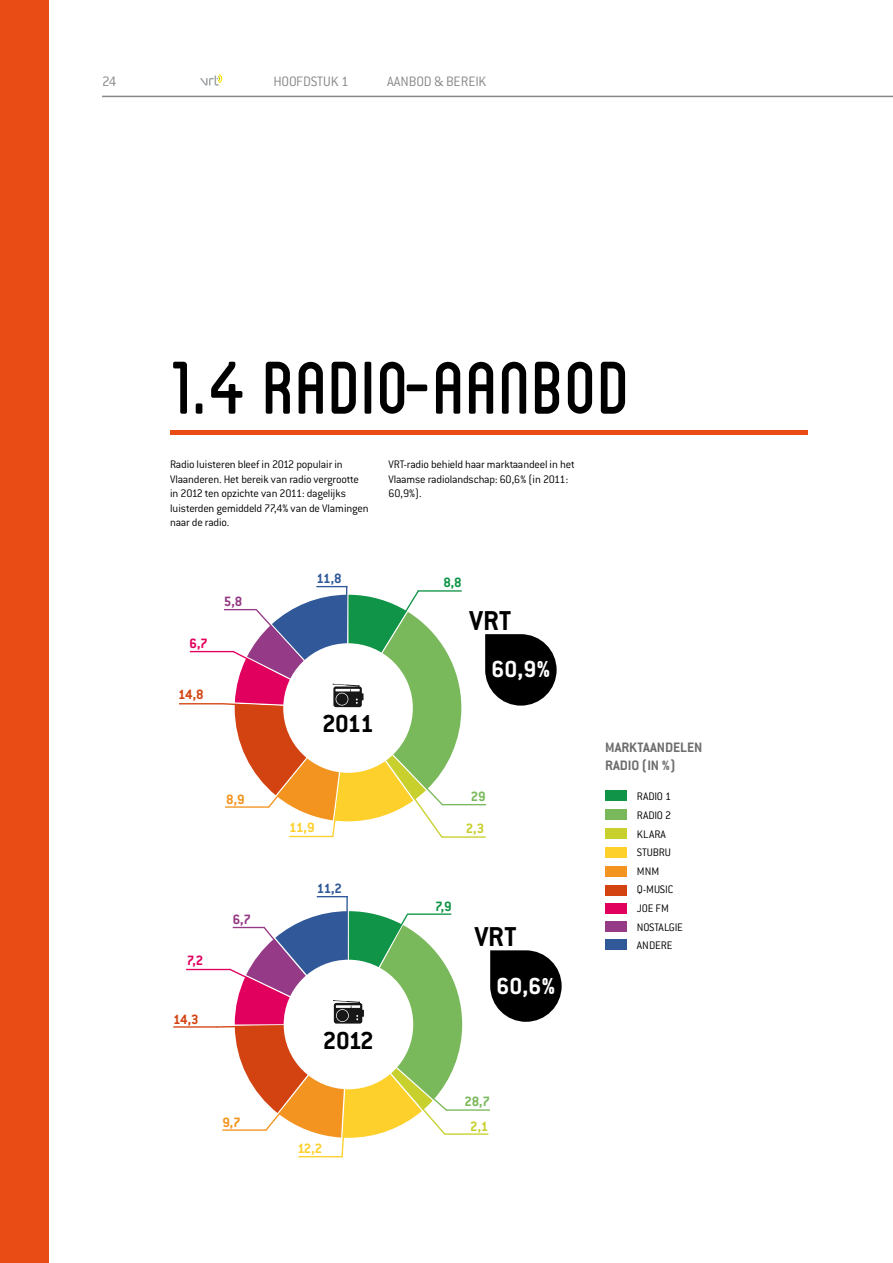
<style>
.page{position:relative;width:893px;height:1263px;background:#fff}
.page>*{position:absolute;margin:0;border:0;box-sizing:border-box;transform-origin:0 0}
.t1{font:105px "Blanch Caps";color:#000}
.t2{font:700 30px "Conduit ITC";color:#000}
.t3{font:700 27px "Conduit ITC";letter-spacing:-.045em;color:#000}
.t4{font:700 25.5px "Conduit ITC";color:#fff}
.t5{font:300 15px "Conduit ITC";color:#868786}
.t6{font:700 15px/18px "Conduit ITC";color:#6e6e6e}
.t7{font:700 14.85px "Conduit ITC";color:#d34312}
.t8{font:700 14.85px "Conduit ITC";color:#315999}
.t9{font:700 14.85px "Conduit ITC";color:#fdd02c}
.t10{font:700 14.85px "Conduit ITC";color:#e1005e}
.t11{font:700 14.85px "Conduit ITC";color:#109447}
.t12{font:700 14.85px "Conduit ITC";color:#7ab95b}
.t13{font:700 14.85px "Conduit ITC";color:#c8d02d}
.t14{font:700 14.85px "Conduit ITC";color:#f2941f}
.t15{font:700 14.85px "Conduit ITC";color:#953a86}
.t16{font:300 12px/18.6px "Conduit ITC";letter-spacing:-.015em;color:#000}
</style>
<div class="page">
<div style="left:0;top:0;width:48px;height:1263px;background:#e94c15"></div>
<svg style="left:200px;top:74px;width:22px;height:12px"></svg>
<hr style="left:102px;top:96px;width:791px;height:1px;background:#868786">
<div style="left:170px;top:430px;width:638px;height:5px;background:#e94c15"></div>
<div style="left:605px;top:791px;width:21px;height:10px;background:#109447"></div>
<div style="left:605px;top:885px;width:21px;height:11px;background:#d34312"></div>
<div style="left:605px;top:922px;width:21px;height:10px;background:#953a86"></div>
<div style="left:605px;top:847px;width:21px;height:11px;background:#fdd02c"></div>
<div style="left:605px;top:828px;width:21px;height:11px;background:#c8d02d"></div>
<div style="left:605px;top:809px;width:21px;height:10px;background:#7ab95b"></div>
<div style="left:605px;top:903px;width:21px;height:10px;background:#e1005e"></div>
<div style="left:605px;top:939px;width:21px;height:11px;background:#315999"></div>
<div style="left:605px;top:866px;width:21px;height:11px;background:#f2941f"></div>
<svg style="left:485px;top:634px;width:72px;height:72px"></svg>
<hr style="left:418px;top:590px;width:44px;height:2px;background:#109447">
<hr style="left:442px;top:804px;width:44px;height:1px;background:#7ab95b">
<hr style="left:442px;top:836px;width:44px;height:2px;background:#c8d02d">
<hr style="left:179px;top:703px;width:44px;height:1px;background:#d34312">
<hr style="left:190px;top:651px;width:44px;height:1px;background:#e1005e">
<svg style="left:222px;top:585px;width:239px;height:253px"></svg>
<div style="left:336px;top:693px;width:12px;height:12px;background:#171717;border-radius:50%"></div>
<svg style="left:490px;top:950px;width:72px;height:72px"></svg>
<hr style="left:446px;top:1109px;width:44px;height:2px;background:#7ab95b">
<hr style="left:444px;top:1133px;width:44px;height:2px;background:#c8d02d">
<hr style="left:173px;top:1026px;width:44px;height:2px;background:#d34312">
<hr style="left:186px;top:969px;width:44px;height:1px;background:#e1005e">
<hr style="left:317px;top:896px;width:31px;height:1px;background:#315999">
<hr style="left:346px;top:896px;width:2px;height:122px;background:#315999">
<svg style="left:215px;top:911px;width:247px;height:247px"></svg>
<div style="left:337px;top:1010px;width:11px;height:11px;background:#171717;border-radius:50%"></div>
<p class="t5" style="left:102px;top:73px;width:16px">24</p>
<p class="t5" style="left:273px;top:73px;width:77px">HOOFDSTUK 1</p>
<p class="t5" style="left:387px;top:73px;width:101px">aanbod &amp; bereik</p>
<h1 class="t1" style="left:170px;top:340px;width:462px">1.4 radio-aanbod</h1>
<p class="t16" style="left:170px;top:457px;width:200px;line-height:14.4px">Radio luisteren bleef in 2012 populair in Vlaanderen. Het bereik van radio vergrootte in 2012 ten opzichte van 2011: dagelijks luisterden gemiddeld 77,4% van de Vlamingen naar de radio.</p>
<p class="t16" style="left:389px;top:457px;width:188px;line-height:14.4px">VRT-radio behield haar marktaandeel in het<br>Vlaamse radiolandschap: 60,6% (in 2011:<br>60,9%).</p>
<p class="t10" style="left:189px;top:635px;width:20px">6,7</p>
<p class="t7" style="left:178px;top:685px;width:27px">14,8</p>
<p class="t15" style="left:224px;top:593px;width:20px">5,8</p>
<p class="t14" style="left:226px;top:791px;width:20px">8,9</p>
<p class="t10" style="left:187px;top:952px;width:18px">7,2</p>
<p class="t7" style="left:173px;top:1010px;width:27px">14,3</p>
<p class="t15" style="left:233px;top:910px;width:20px">6,7</p>
<p class="t14" style="left:222px;top:1113px;width:20px">9,7</p>
<p class="t8" style="left:316px;top:569px;width:27px">11,8</p>
<p class="t11" style="left:443px;top:574px;width:20px">8,8</p>
<h2 class="t2" style="left:470px;top:603px;width:43px">VRT</h2>
<h3 class="t4" style="left:491px;top:654px;width:60px">60,9%</h3>
<h3 class="t3" style="left:322px;top:708px;width:53px">2011</h3>
<p class="t12" style="left:471px;top:787px;width:16px">29</p>
<p class="t9" style="left:289px;top:819px;width:27px">11,9</p>
<p class="t13" style="left:466px;top:819px;width:20px">2,3</p>
<p class="t8" style="left:317px;top:880px;width:27px">11,2</p>
<h3 class="t3" style="left:323px;top:1025px;width:52px">2012</h3>
<p class="t9" style="left:297px;top:1139px;width:26px">12,2</p>
<p class="t11" style="left:435px;top:898px;width:18px">7,9</p>
<h2 class="t2" style="left:475px;top:919px;width:43px">VRT</h2>
<h3 class="t4" style="left:496px;top:971px;width:60px">60,6%</h3>
<p class="t12" style="left:465px;top:1093px;width:27px">28,7</p>
<p class="t13" style="left:470px;top:1118px;width:20px">2,1</p>
<p class="t6" style="left:605px;top:738px;width:99px">MARKTAANDELEN<br>RADIO (IN %)</p>
<p class="t16" style="left:637px;top:787px;width:47px">Radio 1 radio 2 klara stubru mnm q-music joe fm nostalgie andere</p>
</div>
